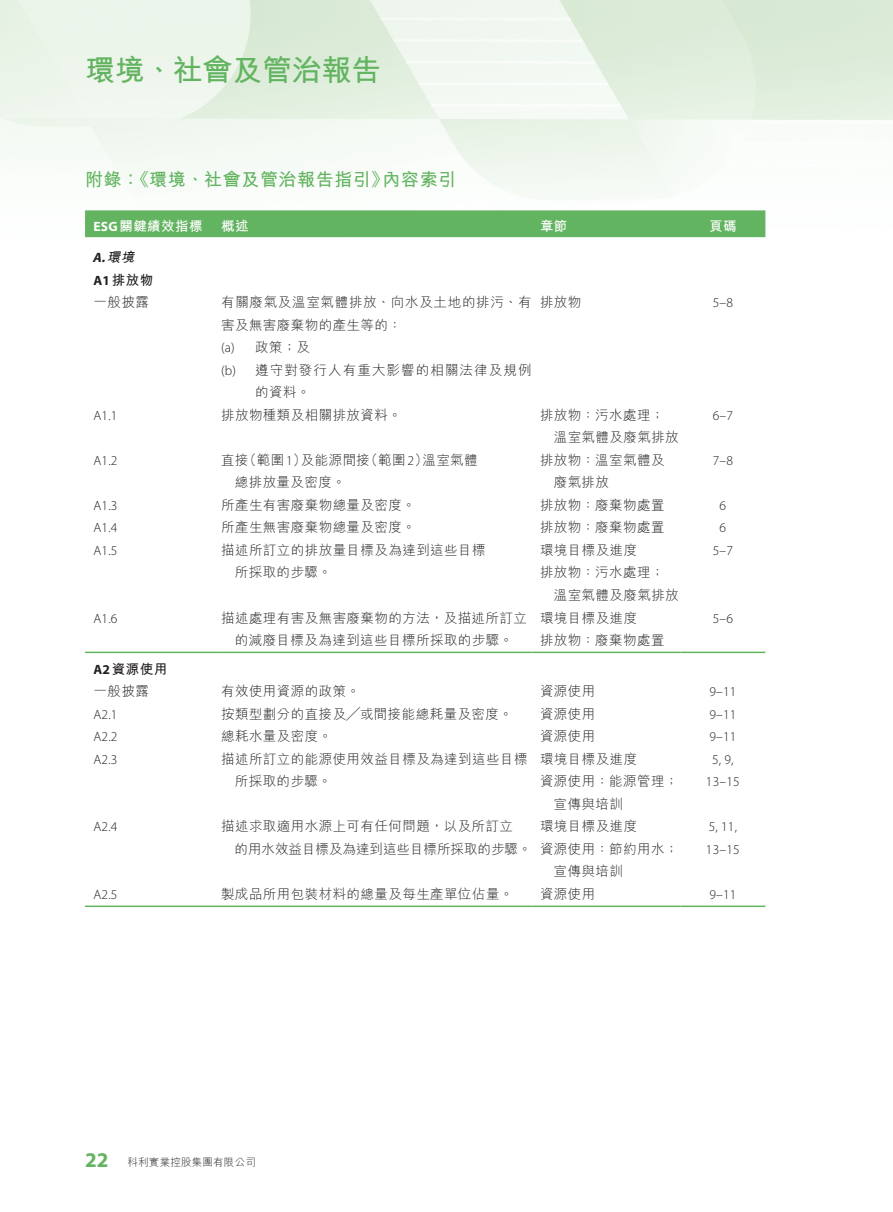
<style>
.page{position:relative;width:893px;height:1212px;background:#fff}
.page>*{position:absolute;margin:0;border:0;box-sizing:border-box;transform-origin:0 0}
.t1{font:700 30px "M Hei HK";letter-spacing:-.01em;color:#63b461}
._01_H1{font:700 18px "M Hei HK";letter-spacing:.03em;color:#63b461}
._00_txt{font:300 13.5px "M Hei HK";letter-spacing:.035em;color:#231f20}
._00_txt-2{font:300 13.5px "Myriad Pro";letter-spacing:.015em;color:#231f20}
._00_txt-3{font:300 13.5px/22.5px "M Hei HK";letter-spacing:.055em;color:#231f20}
._00_txt-4{font:300 13.5px/22.5px "M Hei HK";letter-spacing:.08em;color:#231f20}
._00_txt-5{font:300 13.5px "M Hei HK";color:#231f20}
._00_txt-6{font:700 13.5px "M Hei HK";letter-spacing:.03em;color:#fff}
._00_txt-7{font:700 13.5px "M Hei HK";letter-spacing:.03em;color:#231f20}
._00_txt-8{font:italic 700 13.5px "Myriad Pro";color:#231f20}
.t2{font:300 10.5px "M Hei HK";letter-spacing:.02em;color:#231f20}
.s1{font-family:"Myriad Pro"}
.s2{font-family:"M Hei HK"}
.s3{font-family:"Myriad Pro";font-weight:700;font-size:21px;color:#63b461}
</style>
<div class="page">
<div style="left:85px;top:210px;width:680px;height:27px;background:#63b461"></div>
<hr style="left:85px;top:652px;width:136px;height:1px;background:#63b461">
<hr style="left:221px;top:652px;width:310px;height:1px;background:#63b461">
<hr style="left:531px;top:652px;width:149px;height:1px;background:#63b461">
<hr style="left:680px;top:652px;width:85px;height:1px;background:#63b461">
<hr style="left:85px;top:905px;width:136px;height:2px;background:#63b461">
<hr style="left:221px;top:905px;width:310px;height:2px;background:#63b461">
<hr style="left:531px;top:905px;width:149px;height:2px;background:#63b461">
<hr style="left:680px;top:905px;width:85px;height:2px;background:#63b461">
<h1 class="t1" style="left:85px;top:48px;width:298px">環境、社會及管治報告</h1>
<p class="_01_H1" style="left:85px;top:166px;width:373px">附錄：《環境、社會及管治報告指引》內容索引</p>
<p class="_00_txt-6" style="left:94px;top:216px;width:111px"><span class="s1">ESG</span>關鍵績效指標</p>
<p class="_00_txt-6" style="left:221px;top:216px;width:29px">概述</p>
<p class="_00_txt-6" style="left:540px;top:216px;width:29px">章節</p>
<p class="_00_txt-6" style="left:709px;top:216px;width:29px">頁碼</p>
<p class="_00_txt-8" style="left:92px;top:249px;width:47px">A.<span class="s2">環境</span></p>
<p class="_00_txt-7" style="left:94px;top:270px;width:61px"><span class="s1">A1</span>排放物</p>
<p class="_00_txt" style="left:94px;top:296px;width:57px">一般披露</p>
<p class="_00_txt-3" style="left:221px;top:291px;width:312px">有關廢氣及溫室氣體排放、向水及土地的排污、有害及無害廢棄物的產生等的：</p>
<p class="_00_txt" style="left:221px;top:341px;width:90px"><span class="s1">(a)</span> 政策；及</p>
<p class="_00_txt-4" style="left:255px;top:359px;width:278px;text-indent:-34px"><span class="s1">(b)</span> 遵守對發行人有重大影響的相關法律及規例的資料。</p>
<p class="_00_txt" style="left:540px;top:296px;width:43px">排放物</p>
<p class="_00_txt-2" style="left:713px;top:295px;width:22px">5–8</p>
<p class="_00_txt-2" style="left:94px;top:407px;width:25px">A1.1</p>
<p class="_00_txt" style="left:221px;top:408px;width:182px">排放物種類及相關排放資料。</p>
<p class="_00_txt" style="left:540px;top:408px;width:126px">排放物：污水處理；</p>
<p class="_00_txt" style="left:554px;top:431px;width:127px">溫室氣體及廢氣排放</p>
<p class="_00_txt-2" style="left:713px;top:407px;width:22px">6–7</p>
<p class="_00_txt-2" style="left:94px;top:452px;width:25px">A1.2</p>
<p class="_00_txt" style="left:221px;top:453px;width:258px">直接（範圍<span class="s1">1</span>）及能源間接（範圍<span class="s1">2</span>）溫室氣體</p>
<p class="_00_txt" style="left:235px;top:476px;width:112px">總排放量及密度。</p>
<p class="_00_txt" style="left:540px;top:453px;width:126px">排放物：溫室氣體及</p>
<p class="_00_txt" style="left:554px;top:476px;width:57px">廢氣排放</p>
<p class="_00_txt-2" style="left:713px;top:452px;width:22px">7–8</p>
<p class="_00_txt-2" style="left:94px;top:497px;width:25px">A1.3</p>
<p class="_00_txt" style="left:221px;top:498px;width:196px">所產生有害廢棄物總量及密度。</p>
<p class="_00_txt" style="left:540px;top:498px;width:126px">排放物：廢棄物處置</p>
<p class="_00_txt-2" style="left:720px;top:497px;width:8px">6</p>
<p class="_00_txt-2" style="left:94px;top:520px;width:25px">A1.4</p>
<p class="_00_txt" style="left:221px;top:521px;width:196px">所產生無害廢棄物總量及密度。</p>
<p class="_00_txt" style="left:540px;top:521px;width:126px">排放物：廢棄物處置</p>
<p class="_00_txt-2" style="left:720px;top:520px;width:8px">6</p>
<p class="_00_txt-2" style="left:94px;top:542px;width:25px">A1.5</p>
<p class="_00_txt" style="left:221px;top:543px;width:266px">描述所訂立的排放量目標及為達到這些目標</p>
<p class="_00_txt" style="left:235px;top:566px;width:98px">所採取的步驟。</p>
<p class="_00_txt" style="left:540px;top:543px;width:99px">環境目標及進度</p>
<p class="_00_txt" style="left:540px;top:566px;width:126px">排放物：污水處理；</p>
<p class="_00_txt" style="left:554px;top:588px;width:127px">溫室氣體及廢氣排放</p>
<p class="_00_txt-2" style="left:713px;top:542px;width:22px">5–7</p>
<p class="_00_txt-2" style="left:94px;top:610px;width:25px">A1.6</p>
<p class="_00_txt" style="left:221px;top:611px;width:307px">描述處理有害及無害廢棄物的方法，及描述所訂立</p>
<p class="_00_txt" style="left:235px;top:633px;width:280px">的減廢目標及為達到這些目標所採取的步驟。</p>
<p class="_00_txt" style="left:540px;top:611px;width:99px">環境目標及進度</p>
<p class="_00_txt" style="left:540px;top:633px;width:126px">排放物：廢棄物處置</p>
<p class="_00_txt-2" style="left:713px;top:610px;width:22px">5–6</p>
<p class="_00_txt-7" style="left:94px;top:659px;width:75px"><span class="s1">A2</span>資源使用</p>
<p class="_00_txt" style="left:94px;top:684px;width:57px">一般披露</p>
<p class="_00_txt" style="left:221px;top:684px;width:140px">有效使用資源的政策。</p>
<p class="_00_txt" style="left:540px;top:684px;width:57px">資源使用</p>
<p class="_00_txt-2" style="left:709px;top:684px;width:29px">9–11</p>
<p class="_00_txt-2" style="left:94px;top:706px;width:25px">A2.1</p>
<p class="_00_txt" style="left:221px;top:707px;width:293px">按類型劃分的直接及╱或間接能總耗量及密度。</p>
<p class="_00_txt" style="left:540px;top:707px;width:57px">資源使用</p>
<p class="_00_txt-2" style="left:709px;top:706px;width:29px">9–11</p>
<p class="_00_txt-2" style="left:94px;top:729px;width:25px">A2.2</p>
<p class="_00_txt" style="left:221px;top:729px;width:112px">總耗水量及密度。</p>
<p class="_00_txt" style="left:540px;top:729px;width:57px">資源使用</p>
<p class="_00_txt-2" style="left:709px;top:729px;width:29px">9–11</p>
<p class="_00_txt-2" style="left:94px;top:751px;width:25px">A2.3</p>
<p class="_00_txt" style="left:221px;top:752px;width:308px">描述所訂立的能源使用效益目標及為達到這些目標</p>
<p class="_00_txt" style="left:235px;top:774px;width:98px">所採取的步驟。</p>
<p class="_00_txt" style="left:540px;top:752px;width:99px">環境目標及進度</p>
<p class="_00_txt" style="left:540px;top:774px;width:140px">資源使用：能源管理；</p>
<p class="_00_txt" style="left:554px;top:797px;width:71px">宣傳與培訓</p>
<p class="_00_txt-2" style="left:712px;top:751px;width:23px">5, 9,</p>
<p class="_00_txt-2" style="left:706px;top:774px;width:35px">13–15</p>
<p class="_00_txt-2" style="left:94px;top:819px;width:25px">A2.4</p>
<p class="_00_txt" style="left:221px;top:819px;width:293px">描述求取適用水源上可有任何問題，以及所訂立</p>
<p class="_00_txt-5" style="left:235px;top:842px;width:299px">的用水效益目標及為達到這些目標所採取的步驟。</p>
<p class="_00_txt" style="left:540px;top:819px;width:99px">環境目標及進度</p>
<p class="_00_txt" style="left:540px;top:842px;width:140px">資源使用：節約用水；</p>
<p class="_00_txt" style="left:554px;top:864px;width:71px">宣傳與培訓</p>
<p class="_00_txt-2" style="left:709px;top:819px;width:30px">5, 11,</p>
<p class="_00_txt-2" style="left:706px;top:841px;width:35px">13–15</p>
<p class="_00_txt-2" style="left:94px;top:886px;width:25px">A2.5</p>
<p class="_00_txt" style="left:221px;top:887px;width:294px">製成品所用包裝材料的總量及每生產單位佔量。</p>
<p class="_00_txt" style="left:540px;top:887px;width:57px">資源使用</p>
<p class="_00_txt-2" style="left:709px;top:886px;width:29px">9–11</p>
<p class="t2" style="left:85px;top:1157px;width:172px"><span class="s3">22</span> 科利實業控股集團有限公司</p>
</div>
